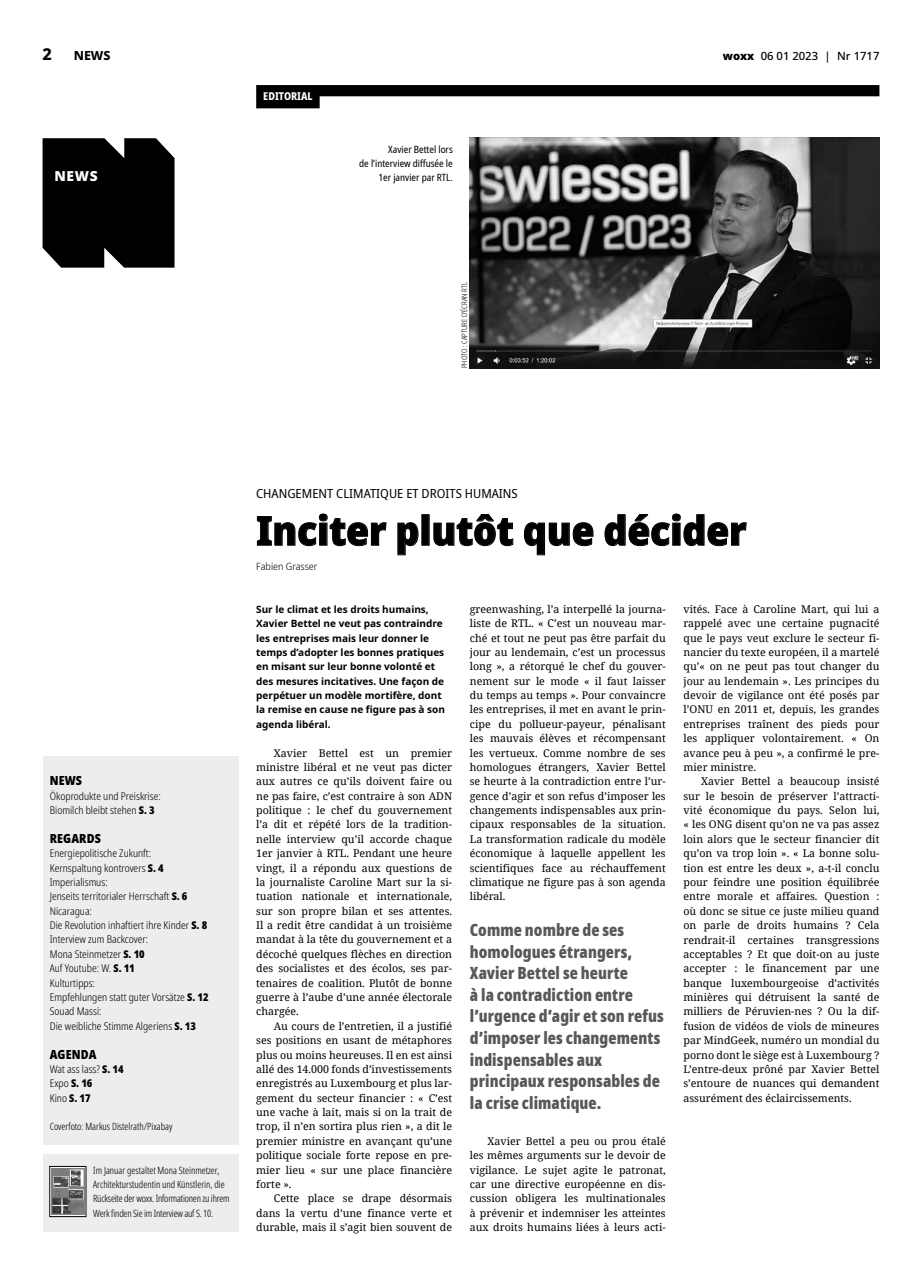
<style>
.page{position:relative;width:922px;height:1276px;background:#fff}
.page>*{position:absolute;margin:0;border:0;box-sizing:border-box;transform-origin:0 0}
.t1{font:900 semi-condensed 40px "Noto Sans";color:#000}
.t2{font:900 extra-condensed 16.88px/21.6px "Noto Sans";letter-spacing:.005em;color:#58585a}
.t3{font:800 16.25px "Noto Sans";color:#000}
.t4{font:900 13.75px "Noto Sans";color:#fff}
.t5{font:semi-condensed 12.5px "Noto Sans";color:#000}
.t6{font:900 condensed 12.5px "Noto Sans";letter-spacing:.01em;color:#000}
.t7{font:800 12.5px "Noto Sans";color:#000}
.t8{font:500 11.25px "Noto Sans";color:#000}
.t9{font:800 condensed 10.75px "Noto Sans";color:#fff}
.t10{font:10.62px/14.4px "Noto Serif";color:#000;text-align:justify}
.t11{font:300 condensed 10.62px/14.4px "Noto Sans";color:#000}
.t12{font:700 10px/14.4px "Noto Sans";color:#000}
.t13{font:300 extra-condensed 10px/14.4px "Noto Sans";color:#000}
.t14{font:condensed 10px/14.4px "Noto Sans";color:#000;text-align:right}
.t15{font:300 semi-condensed 10px "Noto Sans";color:#000}
.t16{font:300 condensed 7.5px "Noto Sans";color:#000}
.s1{font-weight:900}
</style>
<div class="page">
<div style="left:43px;top:138px;width:131px;height:130px;background:#000"></div>
<svg style="left:257px;top:513px;width:129px;height:33px"></svg>
<svg style="left:397px;top:522px;width:21px;height:33px"></svg>
<svg style="left:433px;top:514px;width:80px;height:32px"></svg>
<svg style="left:524px;top:522px;width:69px;height:33px"></svg>
<svg style="left:604px;top:513px;width:142px;height:33px"></svg>
<img style="left:469px;top:138px;width:410px;height:231px">
<div style="left:256px;top:85px;width:623px;height:11px;background:#000"></div>
<div style="left:256px;top:96px;width:63px;height:12px;background:#000"></div>
<div style="left:43px;top:1154px;width:195px;height:77px;background:#eceded"></div>
<svg style="left:52px;top:1168px;width:32px;height:46px"></svg>
<div style="left:43px;top:756px;width:195px;height:388px;background:#eceded"></div>
<h3 class="t3" style="left:43px;top:42px;width:11px">2</h3>
<p class="t7" style="left:74px;top:47px;width:38px">NEWS</p>
<p class="t8" style="left:722px;top:48px;width:158px"><span class="s1">woxx</span> 06 01 2023 | Nr 1717</p>
<p class="t4" style="left:54px;top:166px;width:45px">NEWS</p>
<p class="t9" style="left:263px;top:89px;width:51px">EDITORIAL</p>
<p class="t14" style="left:359px;top:142px;width:95px">Xavier Bettel lors<br>de l’interview diffusée le<br>1er janvier par RTL.</p>
<p class="t16" style="left:459px;top:368px;width:88px;rotate:-90deg">Photo : capture d’écran RTL</p>
<p class="t6" style="left:50px;top:771px;width:34px">NEWS</p>
<p class="t11" style="left:50px;top:789px;width:112px">Ökoprodukte und Preiskrise:<br>Biomilch bleibt stehen <span class="s1">S. 3</span></p>
<p class="t6" style="left:50px;top:829px;width:53px">REGARDS</p>
<p class="t11" style="left:50px;top:846px;width:160px">Energiepolitische Zukunft:<br>Kernspaltung kontrovers <span class="s1">S. 4<br></span>Imperialismus:<br>Jenseits territorialer H errschaft <span class="s1">S. 6<br></span>N icaragua:<br>Die Revolution inhaftiert ihre Kinder <span class="s1">S. 8<br></span>Interview zum Backcover:<br>Mona Steinmetzer <span class="s1">S. 10<br></span>Auf Youtube: W. <span class="s1">S. 11<br></span>Kulturtipps:<br>Empfehlungen statt guter Vorsätze <span class="s1">S. 12<br></span>Souad Massi:<br>Die weibliche Stimme Algeriens <span class="s1">S. 13</span></p>
<p class="t6" style="left:50px;top:1044px;width:48px">AGENDA</p>
<p class="t11" style="left:50px;top:1062px;width:75px">Wat ass lass? <span class="s1">S. 14<br></span>Expo <span class="s1">S. 16<br></span>Kino <span class="s1">S. 17</span></p>
<p class="t13" style="left:50px;top:1119px;width:124px">Coverfoto: Markus Distelrath/Pixabay</p>
<p class="t13" style="left:93px;top:1163px;width:138px">Im Januar gestaltet Mona Steinmetzer, Architekturstudentin und Künstlerin, die Rückseite der woxx. Informationen zu ihrem Werk finden Sie im Interview auf S. 10.</p>
<p class="t5" style="left:256px;top:484px;width:263px">CHANGEMENT CLIMATIQUE ET DROITS HUMAINS</p>
<h1 class="t1" style="left:256px;top:500px;width:492px">Inciter plutôt que décider</h1>
<p class="t15" style="left:256px;top:559px;width:63px">Fabien Grasser</p>
<p class="t12" style="left:256px;top:602px;width:190px">Sur le climat et les droits humains, Xavier Bettel ne veut pas contraindre les entreprises mais leur donner le temps d’adopter les bonnes pratiques en misant sur leur bonne volonté et des mesures incitatives. Une façon de perpétuer un modèle mortifère, dont la remise en cause ne figure pas à son agenda libéral.</p>
<p class="t10" style="left:256px;top:745px;width:197px;text-indent:18px">Xavier Bettel est un premier ministre libéral et ne veut pas dicter aux autres ce qu’ils doivent faire ou ne pas faire, c’est contraire à son ADN politique : le chef du gouvernement l’a dit et répété lors de la tradition&shy;nelle interview qu’il accorde chaque 1er janvier à RTL. Pendant une heure vingt, il a répondu aux questions de la journaliste Caroline Mart sur la si&shy;tuation nationale et internationale, sur son propre bilan et ses attentes.<br>Il a redit être candidat à un troisième mandat à la tête du gouvernement et a décoché quelques flèches en direction des socialistes et des écolos, ses par&shy;tenaires de coalition. Plutôt de bonne guerre à l’aube d’une année électorale chargée.</p>
<p class="t10" style="left:256px;top:1018px;width:197px;text-indent:18px">Au cours de l’entretien, il a justifié ses positions en usant de métaphores plus ou moins heureuses. Il en est ainsi allé des 14.000 fonds d’investissements enregistrés au Luxembourg et plus lar&shy;gement du secteur financier : « C’est une vache à lait, mais si on la trait de trop, il n’en sortira plus rien », a dit le premier ministre en avançant qu’une politique sociale forte repose en pre&shy;mier lieu « sur une place financière forte ».</p>
<p class="t10" style="left:256px;top:1191px;width:197px;text-indent:18px">Cette place se drape désormais dans la vertu d’une finance verte et durable, mais il s’agit bien souvent de</p>
<p class="t10" style="left:469px;top:601px;width:197px">greenwashing, l’a interpellé la journa&shy;liste de RTL. « C’est un nouveau mar&shy;ché et tout ne peut pas être parfait du jour au lendemain, c’est un processus long », a rétorqué le chef du gouver&shy;nement sur le mode « il faut laisser du temps au temps ». Pour convaincre les entreprises, il met en avant le prin&shy;cipe du pollueur-payeur, pénalisant les mauvais élèves et récompensant les vertueux. Comme nombre de ses homologues étrangers, Xavier Bettel se heurte à la contradiction entre l’ur&shy;gence d’agir et son refus d’imposer les changements indispensables aux prin&shy;cipaux responsables de la situation.<br>La transformation radicale du modèle économique à laquelle appellent les scientifiques face au réchauffement climatique ne figure pas à son agenda libéral.</p>
<h2 class="t2" style="left:469px;top:919px;width:195px">Comme nombre de ses homologues étrangers,<br>Xavier Bettel se heurte<br>à la contradiction entre l’urgence d’agir et son refus d’imposer les changements indispensables aux principaux responsables de la crise climatique.</h2>
<p class="t10" style="left:469px;top:1133px;width:197px;text-indent:18px">Xavier Bettel a peu ou prou étalé les mêmes arguments sur le devoir de vigilance. Le sujet agite le patronat, car une directive européenne en dis&shy;cussion obligera les multinationales à prévenir et indemniser les atteintes aux droits humains liées à leurs acti-</p>
<p class="t10" style="left:683px;top:601px;width:197px">vités. Face à Caroline Mart, qui lui a rappelé avec une certaine pugnacité que le pays veut exclure le secteur fi&shy;nancier du texte européen, il a martelé qu’« on ne peut pas tout changer du jour au lendemain ». Les principes du devoir de vigilance ont été posés par l’ONU en 2011 et, depuis, les grandes entreprises traînent des pieds pour les appliquer volontairement. « On avance peu à peu », a confirmé le pre&shy;mier ministre.</p>
<p class="t10" style="left:683px;top:774px;width:197px;text-indent:18px">Xavier Bettel a beaucoup insisté sur le besoin de préserver l’attracti&shy;vité économique du pays. Selon lui, « les ONG disent qu’on ne va pas assez loin alors que le secteur financier dit qu’on va trop loin ». « La bonne solu&shy;tion est entre les deux », a-t-il conclu pour feindre une position équilibrée entre morale et affaires. Question : où donc se situe ce juste milieu quand on parle de droits humains ? Cela rendrait-il certaines transgressions acceptables ? Et que doit-on au juste accepter : le financement par une banque luxembourgeoise d’activités minières qui détruisent la santé de milliers de Péruvien-nes ? Ou la dif&shy;fusion de vidéos de viols de mineures par MindGeek, numéro un mondial du porno dont le siège est à Luxembourg ?<br>L’entre-deux prôné par Xavier Bettel s’entoure de nuances qui demandent assurément des éclaircissements.</p>
</div>
